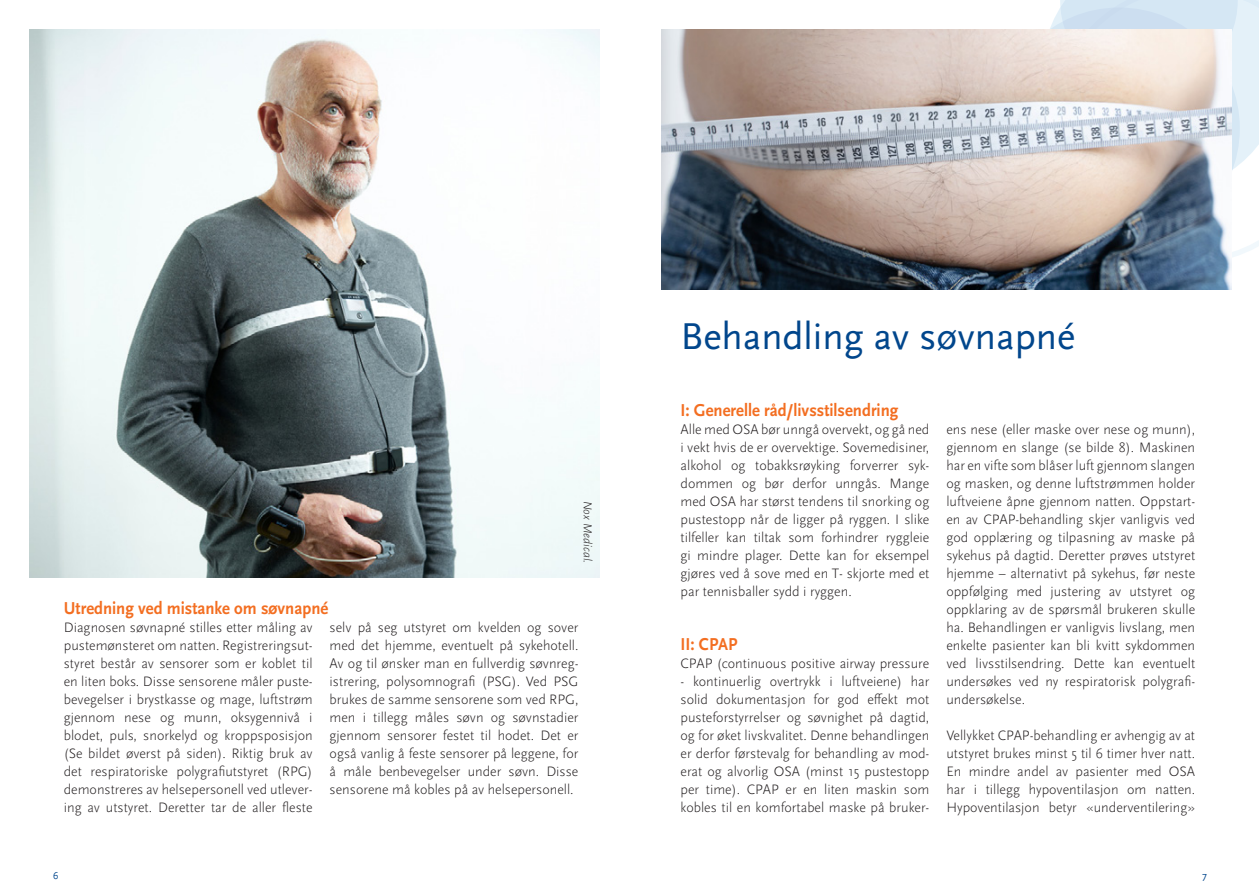
<style>
.page{position:relative;width:1259px;height:893px;background:#fff}
.page>*{position:absolute;margin:0;border:0;box-sizing:border-box;transform-origin:0 0}
.t1{font:39px "Scala Sans Pro";color:#01468c}
.t2{font:700 18px "Scala Sans Pro";color:#f36e21;scale:.93 1}
.t3{font:300 14.25px/18px "Scala Sans Pro";color:#231f20;text-align:justify}
.t4{font:italic 300 12px "Scala Sans Pro";color:#231f20}
.t5{font:10.5px "Scala Sans Pro";color:#01468c}
</style>
<div class="page">
<svg style="left:1051px;top:0;width:208px;height:264px"></svg>
<img style="left:30px;top:30px;width:570px;height:548px">
<img style="left:661px;top:30px;width:570px;height:259px">
<p class="t4" style="left:594px;top:500px;width:64px;rotate:90deg">Nox Medical.</p>
<p class="t2" style="left:64px;top:597px;width:286px">Utredning ved mistanke om søvnapné</p>
<p class="t3" style="left:64px;top:618px;width:250px">Diagnosen søvnapné stilles etter måling av pustemønsteret om natten. Registreringsut&shy;styret består av sensorer som er koblet til en liten boks. Disse sensorene måler puste&shy;bevegelser i brystkasse og mage, luftstrøm gjennom nese og munn, oksygennivå i blodet, puls, snorkelyd og kroppsposisjon (Se bildet øverst på siden). Riktig bruk av det respiratoriske polygrafiutstyret (RPG) demonstreres av helsepersonell ved utlever&shy;ing av utstyret. Deretter tar de aller fleste</p>
<p class="t3" style="left:330px;top:618px;width:250px">selv på seg utstyret om kvelden og sover med det hjemme, eventuelt på sykehotell.<br>Av og til ønsker man en fullverdig søvnreg&shy;istrering, polysomnografi (PSG). Ved PSG brukes de samme sensorene som ved RPG, men i tillegg måles søvn og søvnstadier gjennom sensorer festet til hodet. Det er også vanlig å feste sensorer på leggene, for å måle benbevegelser under søvn. Disse sensorene må kobles på av helsepersonell.</p>
<h1 class="t1" style="left:680px;top:314px;width:396px">Behandling av søvnapné</h1>
<p class="t2" style="left:680px;top:399px;width:236px">I: Generelle råd/livsstilsendring</p>
<p class="t3" style="left:680px;top:420px;width:250px">Alle med OSA bør unngå overvekt, og gå ned i vekt hvis de er overvektige. Sovemedisiner, alkohol og tobakksrøyking forverrer syk&shy;dommen og bør derfor unngås. Mange med OSA har størst tendens til snorking og pustestopp når de ligger på ryggen. I slike tilfeller kan tiltak som forhindrer ryggleie gi mindre plager. Dette kan for eksempel gjøres ved å sove med en T- skjorte med et par tennisballer sydd i ryggen.</p>
<p class="t2" style="left:680px;top:633px;width:63px">II: CPAP</p>
<p class="t3" style="left:680px;top:654px;width:250px">CPAP (continuous positive airway pressure</p>
<p class="t3" style="left:680px;top:672px;width:250px">- kontinuerlig overtrykk i luftveiene) har solid dokumentasjon for god effekt mot pusteforstyrrelser og søvnighet på dagtid, og for øket livskvalitet. Denne behandlingen er derfor førstevalg for behandling av mod&shy;erat og alvorlig OSA (minst 15 pustestopp per time). CPAP er en liten maskin som kobles til en komfortabel maske på bruker-</p>
<p class="t3" style="left:946px;top:420px;width:250px">ens nese (eller maske over nese og munn), gjennom en slange (se bilde 8). Maskinen har en vifte som blåser luft gjennom slangen og masken, og denne luftstrømmen holder luftveiene åpne gjennom natten. Oppstart&shy;en av CPAP-behandling skjer vanligvis ved god opplæring og tilpasning av maske på sykehus på dagtid. Deretter prøves utstyret hjemme – alternativt på sykehus, før neste oppfølging med justering av utstyret og oppklaring av de spørsmål brukeren skulle ha. Behandlingen er vanligvis livslang, men enkelte pasienter kan bli kvitt sykdommen ved livsstilsendring. Dette kan eventuelt undersøkes ved ny respiratorisk polygrafi&shy;undersøkelse.</p>
<p class="t3" style="left:946px;top:726px;width:250px">Vellykket CPAP-behandling er avhengig av at utstyret brukes minst 5 til 6 timer hver natt.<br>En mindre andel av pasienter med OSA har i tillegg hypoventilasjon om natten.<br>Hypoventilasjon betyr «underventilering»</p>
<p class="t5" style="left:53px;top:870px;width:7px">6</p>
<p class="t5" style="left:1202px;top:870px;width:6px">7</p>
</div>
